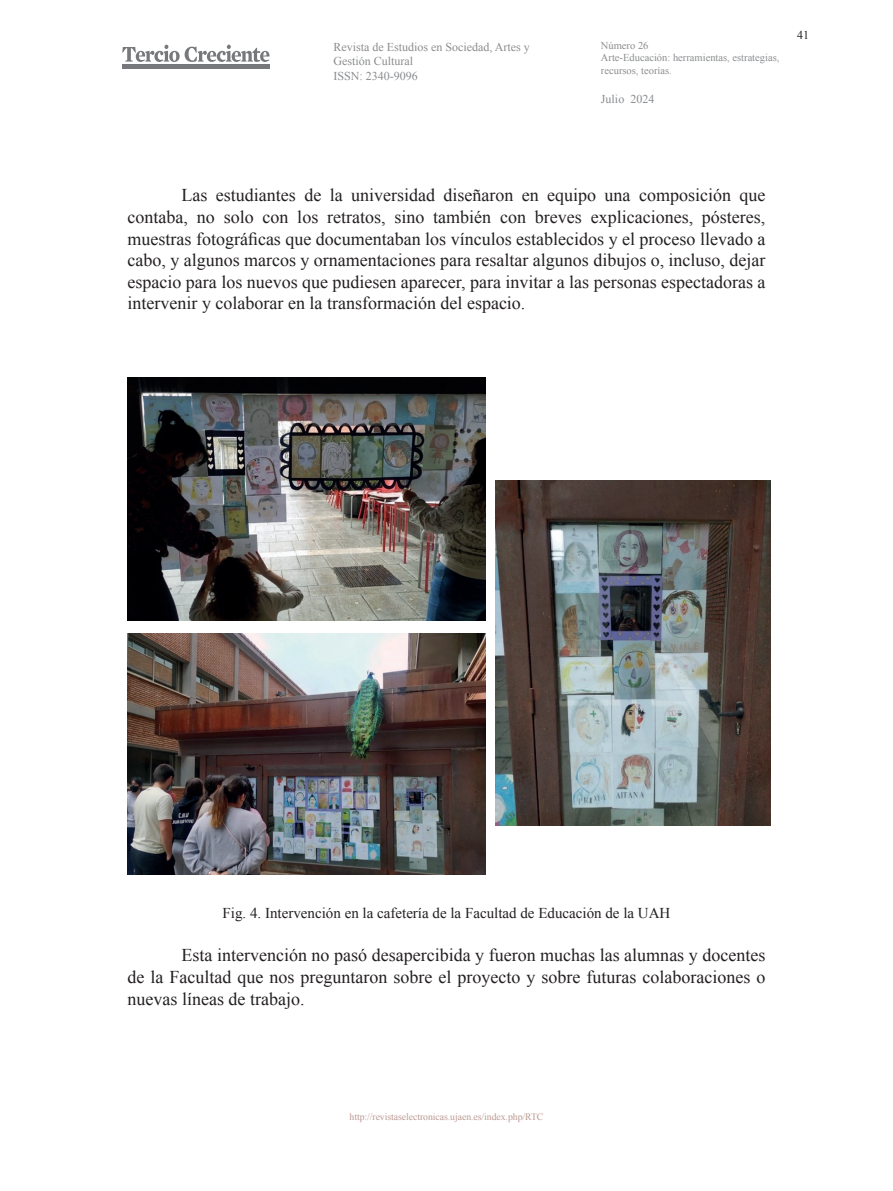
<style>
.page{position:relative;width:893px;height:1191px;background:#fff}
.page>*{position:absolute;margin:0;border:0;box-sizing:border-box;transform-origin:0 0}
.t1{font:18px/21.6px "Times New Roman";color:#231f20;text-align:justify}
.t2{font:15px "Times New Roman";color:#231f20}
.t3{font:12px/14.4px "Times New Roman";color:#8a8c8f}
.t4{font:12px "Times New Roman";color:#231f20}
.t5{font:10.5px/12.6px "Times New Roman";color:#8a8c8f}
.t6{font:9.75px "Times New Roman";letter-spacing:-.005em;color:#ba9992}
</style>
<div class="page">
<svg style="left:122px;top:45px;width:148px;height:17px"></svg>
<hr style="left:122px;top:65px;width:147px;height:4px;background:#76787b">
<img style="left:128px;top:378px;width:357px;height:242px">
<img style="left:128px;top:633px;width:357px;height:242px">
<img style="left:495px;top:481px;width:276px;height:344px">
<p class="t3" style="left:333px;top:39px;width:198px">Revista de Estudios en Sociedad, Artes y<br>Gestión Cultural<br>ISSN: 2340-9096</p>
<p class="t5" style="left:601px;top:39px;width:180px">Número 26<br>Arte-Educación: herramientas, estrategias, recursos, teorías.</p>
<p class="t3" style="left:601px;top:91px;width:55px">Julio 2024</p>
<p class="t4" style="left:797px;top:27px;width:13px">41</p>
<p class="t1" style="left:128px;top:184px;width:639px;text-indent:54px">Las estudiantes de la universidad diseñaron en equipo una composición que contaba, no solo con los retratos, sino también con breves explicaciones, pósteres, muestras fotográficas que documentaban los vínculos establecidos y el proceso llevado a cabo, y algunos marcos y ornamentaciones para resaltar algunos dibujos o, incluso, dejar espacio para los nuevos que pudiesen aparecer, para invitar a las personas espectadoras a intervenir y colaborar en la transformación del espacio.</p>
<p class="t2" style="left:223px;top:903px;width:449px">Fig. 4. Intervención en la cafetería de la Facultad de Educación de la UAH</p>
<p class="t1" style="left:128px;top:944px;width:639px;text-indent:54px">Esta intervención no pasó desapercibida y fueron muchas las alumnas y docentes de la Facultad que nos preguntaron sobre el proyecto y sobre futuras colaboraciones o nuevas líneas de trabajo.</p>
<p class="t6" style="left:350px;top:1110px;width:195px">http://revistaselectronicas.ujaen.es/index.php/RTC</p>
</div>
